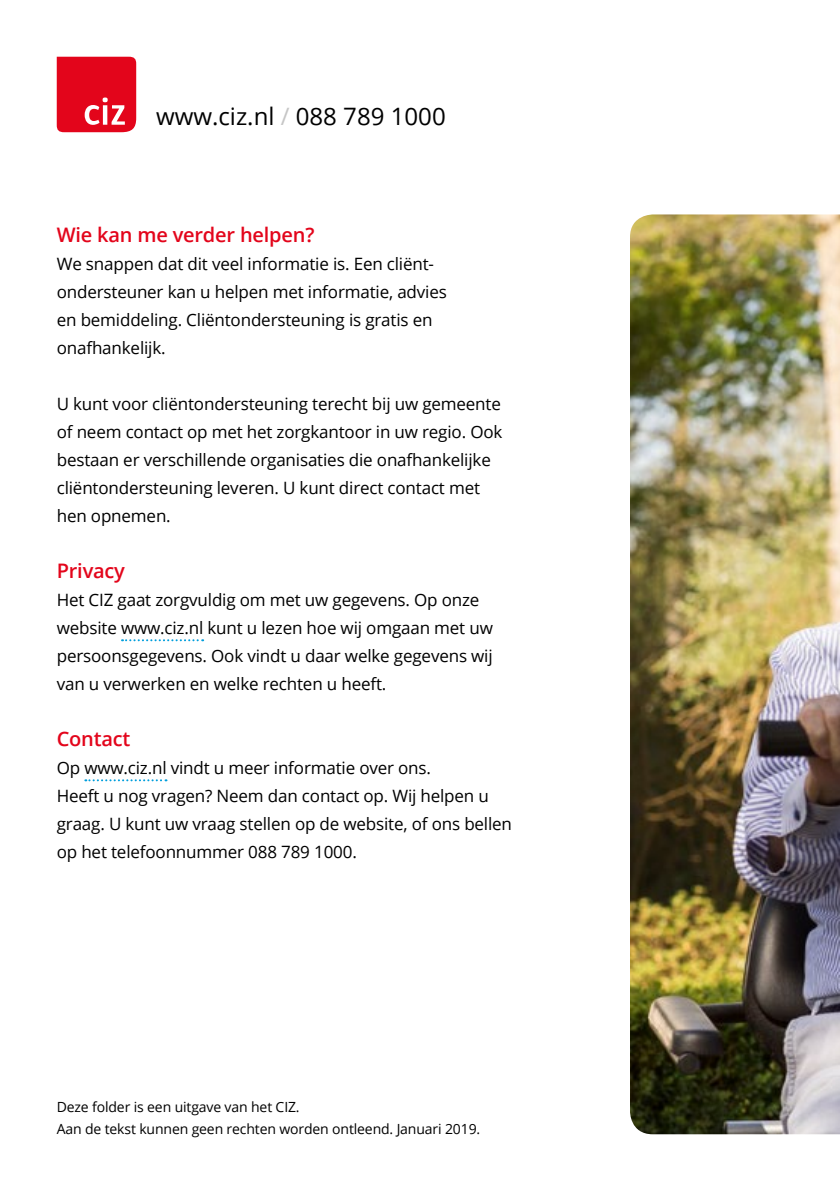
<style>
.page{position:relative;width:840px;height:1191px;background:#fff}
.page>*{position:absolute;margin:0;border:0;box-sizing:border-box;transform-origin:0 0}
.URL{font:24px "Open Sans";color:#000}
.Alinea_Header_01{font:600 20px "Open Sans";letter-spacing:-.01em;color:#e3051b}
.Body_01{font:17px/28px "Open Sans";letter-spacing:-.01em;color:#000}
.Body_01_Whitespace{font:17px/28px "Open Sans";letter-spacing:-.01em;color:#000}
.Colophon{font:14px "Open Sans";letter-spacing:-.01em;color:#000}
.s1{color:#c6c6c6}
</style>
<div class="page">
<img style="left:630px;top:214px;width:209px;height:920px">
<svg style="left:57px;top:57px;width:79px;height:75px;background:#e5172b"></svg>
<svg style="left:122px;top:639px;width:81px;height:2px"></svg>
<svg style="left:85px;top:779px;width:81px;height:2px"></svg>
<hr style="left:839px;top:0;width:1px;height:1191px;background:#c6c6c6">
<p class="URL" style="left:156px;top:100px;width:291px">www.ciz.nl <span class="s1">/</span> 088 789 1000</p>
<h3 class="Alinea_Header_01" style="left:57px;top:221px;width:259px">Wie kan me verder helpen?</h3>
<p class="Body_01" style="left:57px;top:249px;width:391px">We snappen dat dit veel informatie is. Een cliënt&shy;ondersteuner kan u helpen met informatie, advies en bemiddeling. Cliëntondersteuning is gratis en onafhankelijk.</p>
<p class="Body_01_Whitespace" style="left:57px;top:389px;width:447px">U kunt voor cliëntondersteuning terecht bij uw gemeente of neem contact op met het zorgkantoor in uw regio. Ook bestaan er verschillende organisaties die onafhankelijke cliëntondersteuning leveren. U kunt direct contact met hen opnemen.</p>
<h3 class="Alinea_Header_01" style="left:57px;top:557px;width:70px">Privacy</h3>
<p class="Body_01" style="left:57px;top:585px;width:437px">Het CIZ gaat zorgvuldig om met uw gegevens. Op onze website www.ciz.nl kunt u lezen hoe wij omgaan met uw persoonsgegevens. Ook vindt u daar welke gegevens wij van u verwerken en welke rechten u heeft.</p>
<h3 class="Alinea_Header_01" style="left:57px;top:725px;width:75px">Contact</h3>
<p class="Body_01" style="left:57px;top:753px;width:456px">Op www.ciz.nl vindt u meer informatie over ons.<br>Heeft u nog vragen? Neem dan contact op. Wij helpen u graag. U kunt uw vraag stellen op de website, of ons bellen op het telefoonnummer 088 789 1000.</p>
<p class="Colophon" style="left:57px;top:1097px;width:244px">Deze folder is een uitgave van het CIZ.</p>
<p class="Colophon" style="left:57px;top:1119px;width:425px">Aan de tekst kunnen geen rechten worden ontleend. Januari 2019.</p>
</div>
